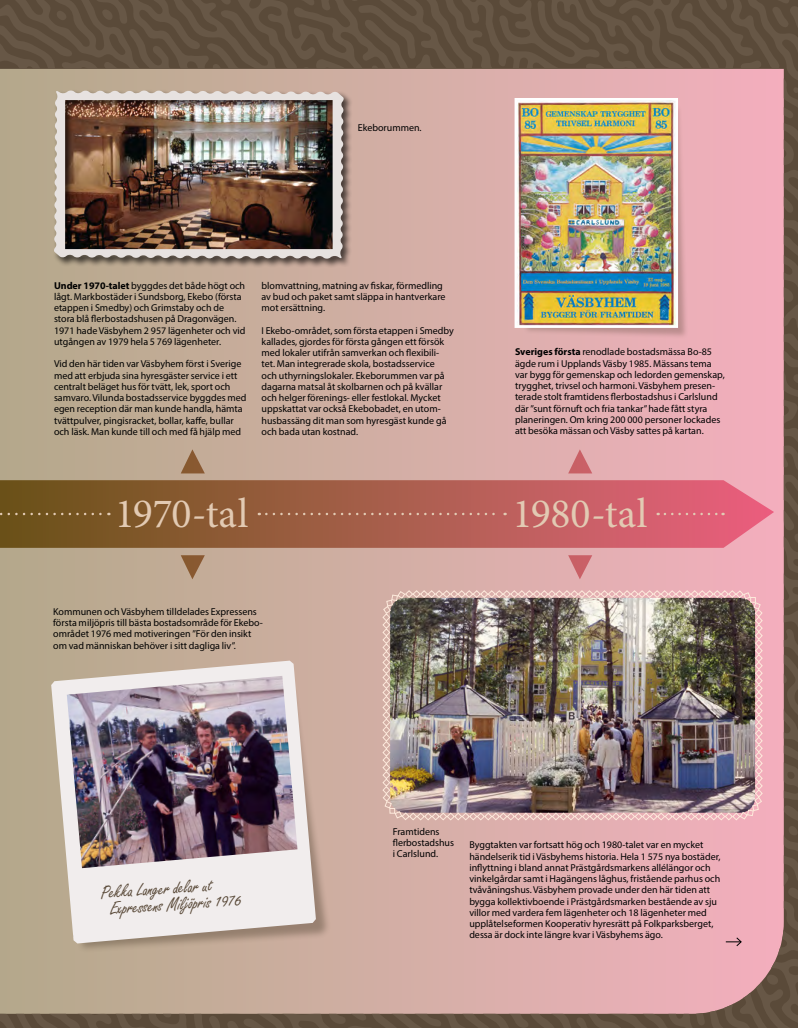
<style>
.page{position:relative;width:798px;height:1028px;background:#fff}
.page>*{position:absolute;margin:0;border:0;box-sizing:border-box;transform-origin:0 0}
.t1{font:41.75px "Minion Pro";letter-spacing:-.005em;color:#e2cab3}
.Skrivstilsrubrik{font:19.88px/16.5px "Freestyle Script";color:#5a4a39}
.Bildtext{font:10px/11.2px "Myriad Pro";color:#000}
.s1{font-weight:700}
</style>
<div class="page">
<img style="left:0;top:0;width:797px;height:1028px">
<div style="left:53px;top:89px;width:300px;height:179px;background:#000;opacity:.65"></div>
<img style="left:54px;top:90px;width:290px;height:169px">
<div style="left:514px;top:98px;width:163px;height:230px;border:2px solid #fff"></div>
<p class="Bildtext" style="left:357px;top:121px;width:65px">Ekeborummen.</p>
<p class="Bildtext" style="left:54px;top:279px;width:193px"><span class="s1">Under 1970-talet</span> byggdes det både högt och lågt. Markbostäder i Sundsborg, Ekebo (första etappen i Smedby) och Grimstaby och de stora blå flerbostadshusen på Dragonvägen.<br>1971 hade Väsbyhem 2 957 lägenheter och vid utgången av 1979 hela 5 769 lägenheter.</p>
<p class="Bildtext" style="left:54px;top:358px;width:194px">Vid den här tiden var Väsbyhem först i Sverige med att erbjuda sina hyresgäster service i ett centralt beläget hus för tvätt, lek, sport och samvaro. Vilunda bostadsservice byggdes med egen reception där man kunde handla, hämta tvättpulver, pingisracket, bollar, kaffe, bullar och läsk. Man kunde till och med få hjälp med</p>
<p class="Bildtext" style="left:261px;top:279px;width:185px">blomvattning, matning av fiskar, förmedling av bud och paket samt släppa in hantverkare mot ersättning.</p>
<p class="Bildtext" style="left:261px;top:324px;width:194px">I Ekebo-området, som första etappen i Smedby kallades, gjordes för första gången ett försök med lokaler utifrån samverkan och flexibili&shy;tet. Man integrerade skola, bostadsservice<br>och uthyrningslokaler. Ekeborummen var på dagarna matsal åt skolbarnen och på kvällar och helger förenings- eller festlokal. Mycket uppskattat var också Ekebobadet, en utom&shy;husbassäng dit man som hyresgäst kunde gå och bada utan kostnad.</p>
<h3 class="t1" style="left:115px;top:485px;width:135px">1970-tal</h3>
<p class="Bildtext" style="left:53px;top:606px;width:211px">Kommunen och Väsbyhem tilldelades Expressens första miljöpris till bästa bostadsområde för Ekebo&shy;området 1976 med motiveringen ”För den insikt om vad människan behöver i sitt dagliga liv”.</p>
<p class="Bildtext" style="left:515px;top:346px;width:211px"><span class="s1">Sveriges första</span> renodlade bostadsmässa Bo-85 ägde rum i Upplands Väsby 1985. Mässans tema var bygg för gemenskap och ledorden gemenskap, trygghet, trivsel och harmoni. Väsbyhem presen&shy;terade stolt framtidens flerbostadshus i Carlslund där ”sunt förnuft och fria tankar” hade fått styra planeringen. Om kring 200 000 personer lockades att besöka mässan och Väsby sattes på kartan.</p>
<h3 class="t1" style="left:512px;top:485px;width:136px">1980-tal</h3>
<p class="Skrivstilsrubrik" style="left:108px;top:884px;width:134px;text-indent:-8px;rotate:-4deg">Pekka Langer delar ut<br>Expressens Miljöpris 1976</p>
<p class="Bildtext" style="left:392px;top:825px;width:63px">Framtidens flerbostadshus i Carlslund.</p>
<p class="Bildtext" style="left:469px;top:839px;width:252px">Byggtakten var fortsatt hög och 1980-talet var en mycket händelserik tid i Väsbyhems historia. Hela 1 575 nya bostäder, inflyttning i bland annat Prästgårdsmarkens allélängor och vinkelgårdar samt i Hagängens låghus, fristående parhus och tvåvåningshus. Väsbyhem provade under den här tiden att bygga kollektivboende i Prästgårdsmarken bestående av sju villor med vardera fem lägenheter och 18 lägenheter med upplåtelseformen Kooperativ hyresrätt på Folkparksberget, dessa är dock inte längre kvar i Väsbyhems ägo.</p>
</div>
